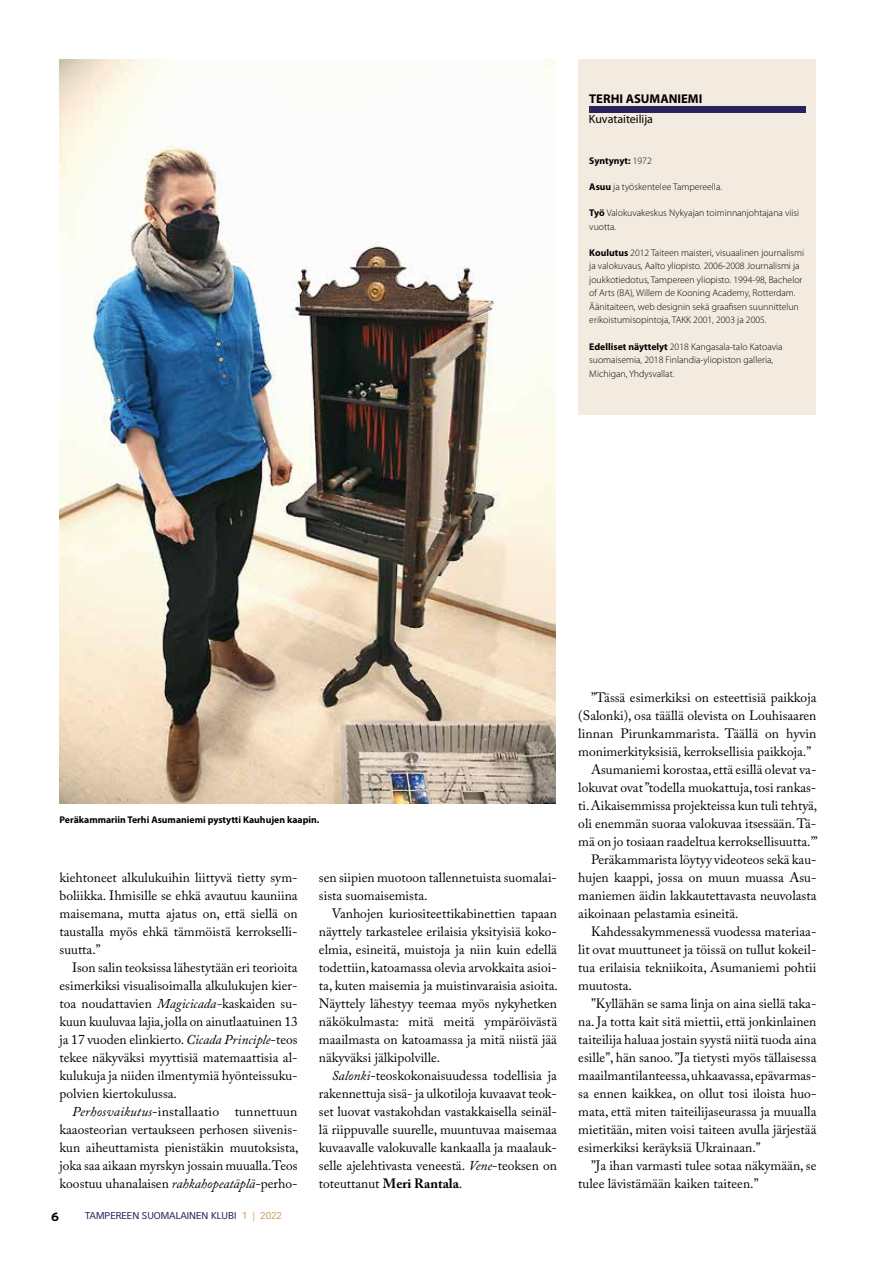
<style>
.page{position:relative;width:893px;height:1263px;background:#fff}
.page>*{position:absolute;margin:0;border:0;box-sizing:border-box;transform-origin:0 0}
.t1{font:13.5px/18px "Adobe Caslon Pro";color:#000;text-align:justify}
.t2{font:700 12.75px "Myriad Pro";color:#000}
.t3{font:12px "Myriad Pro";color:#000}
.t4{font:700 12px "Interstate";color:#000}
.t5{font:300 9.75px/13.5px "Myriad Pro";color:#000}
.t6{font:700 9.75px "Myriad Pro";color:#000}
.t7{font:9.75px "Vectora LT Std";color:#29235c}
.s1{font-weight:300}
.s2{font-weight:700}
.s3{font-style:italic}
.s4{color:#ca9e67}
</style>
<div class="page">
<div style="left:578px;top:60px;width:238px;height:355px;background:#f4ebe0"></div>
<div style="left:589px;top:107px;width:217px;height:6px;background:#29235c"></div>
<img style="left:60px;top:60px;width:496px;height:744px">
<p class="t2" style="left:589px;top:90px;width:115px">TERHI ASUMANIEMI</p>
<p class="t3" style="left:589px;top:112px;width:66px">Kuvataiteilija</p>
<p class="t6" style="left:589px;top:154px;width:64px">Syntynyt: <span class="s1">1972</span></p>
<p class="t5" style="left:589px;top:180px;width:134px"><span class="s2">Asuu</span> ja työskentelee Tampereella.</p>
<p class="t5" style="left:589px;top:206px;width:211px"><span class="s2">Työ</span> Valokuvakeskus Nykyajan toiminnanjohtajana viisi vuotta.</p>
<p class="t5" style="left:589px;top:246px;width:216px"><span class="s2">Koulutus</span> 2012 Taiteen maisteri, visuaalinen journalismi ja valokuvaus, Aalto yliopisto. 2006-2008 Journalismi ja joukkotiedotus, Tampereen yliopisto. 1994-98, Bachelor of Arts (BA), Willem de Kooning Academy, Rotterdam.<br>Äänitaiteen, web designin sekä graafisen suunnittelun erikoistumisopintoja, TAKK 2001, 2003 ja 2005.</p>
<p class="t5" style="left:589px;top:340px;width:195px"><span class="s2">Edelliset näyttelyt</span> 2018 Kangasala-talo Katoavia suomaisemia, 2018 Finlandia-yliopiston galleria,<br>Michigan, Yhdysvallat.</p>
<p class="t6" style="left:60px;top:814px;width:261px">Peräkammariin Terhi Asumaniemi pystytti Kauhujen kaapin.</p>
<p class="t1" style="left:60px;top:868px;width:240px">kiehtoneet alkulukuihin liittyvä tietty sym&shy;boliikka. Ihmisille se ehkä avautuu kauniina maisemana, mutta ajatus on, että siellä on taustalla myös ehkä tämmöistä kerrokselli&shy;suutta.”</p>
<p class="t1" style="left:60px;top:958px;width:240px;text-indent:13px">Ison salin teoksissa lähestytään eri teorioita esimerkiksi visualisoimalla alkulukujen kier&shy;toa noudattavien <span class="s3">Magicicada-</span>kaskaiden su&shy;kuun kuuluvaa lajia, jolla on ainutlaatuinen 13 ja 17 vuoden elinkierto. <span class="s3">Cicada Principle</span>-teos tekee näkyväksi myyttisiä matemaattisia al&shy;kulukuja ja niiden ilmentymiä hyönteissuku&shy;polvien kiertokulussa.</p>
<p class="t1" style="left:60px;top:1102px;width:241px;text-indent:13px"><span class="s3">Perhosvaikutus</span>-installaatio tunnettuun kaaosteorian vertaukseen perhosen siivenis&shy;kun aiheuttamista pienistäkin muutoksista, joka saa aikaan myrskyn jossain muualla. Teos koostuu uhanalaisen <span class="s3">rahkahopeatäplä</span>-perho-</p>
<p class="t4" style="left:51px;top:1210px;width:9px">6</p>
<p class="t7" style="left:85px;top:1210px;width:198px">TAMPEREEN SUOMALAINEN KLUBI <span class="s4">1 | 2022</span></p>
<p class="t1" style="left:319px;top:868px;width:240px">sen siipien muotoon tallennetuista suomalai&shy;sista suomaisemista.</p>
<p class="t1" style="left:319px;top:904px;width:241px;text-indent:13px">Vanhojen kuriositeettikabinettien tapaan näyttely tarkastelee erilaisia yksityisiä koko&shy;elmia, esineitä, muistoja ja niin kuin edellä todettiin, katoamassa olevia arvokkaita asioi&shy;ta, kuten maisemia ja muistinvaraisia asioita.<br>Näyttely lähestyy teemaa myös nykyhetken näkökulmasta: mitä meitä ympäröivästä maailmasta on katoamassa ja mitä niistä jää näkyväksi jälkipolville.</p>
<p class="t1" style="left:319px;top:1066px;width:240px;text-indent:13px"><span class="s3">Salonki</span>-teoskokonaisuudessa todellisia ja rakennettuja sisä- ja ulkotiloja kuvaavat teok&shy;set luovat vastakohdan vastakkaisella seinäl&shy;lä riippuvalle suurelle, muuntuvaa maisemaa kuvaavalle valokuvalle kankaalla ja maalauk&shy;selle ajelehtivasta veneestä. <span class="s3">Vene</span>-teoksen on toteuttanut <span class="s2">Meri Rantala</span>.</p>
<p class="t1" style="left:591px;top:688px;width:227px">”Tässä esimerkiksi on esteettisiä paikkoja</p>
<p class="t1" style="left:578px;top:706px;width:240px">(Salonki), osa täällä olevista on Louhisaaren</p>
<p class="t1" style="left:578px;top:724px;width:240px">linnan Pirunkammarista. Täällä on hyvin</p>
<p class="t1" style="left:578px;top:742px;width:234px">monimerkityksisiä, kerroksellisia paikkoja.”</p>
<p class="t1" style="left:591px;top:760px;width:227px">Asumaniemi korostaa, että esillä olevat va-</p>
<p class="t1" style="left:578px;top:778px;width:240px">lokuvat ovat ”todella muokattuja, tosi rankas-</p>
<p class="t1" style="left:578px;top:796px;width:241px">ti. Aikaisemmissa projekteissa kun tuli tehtyä,</p>
<p class="t1" style="left:578px;top:814px;width:240px">oli enemmän suoraa valokuvaa itsessään. Tä-</p>
<p class="t1" style="left:578px;top:832px;width:241px">mä on jo tosiaan raadeltua kerroksellisuutta.”’</p>
<p class="t1" style="left:591px;top:850px;width:227px">Peräkammarista löytyy videoteos sekä kau-</p>
<p class="t1" style="left:578px;top:868px;width:240px">hujen kaappi, jossa on muun muassa Asu-</p>
<p class="t1" style="left:578px;top:886px;width:240px">maniemen äidin lakkautettavasta neuvolasta</p>
<p class="t1" style="left:578px;top:904px;width:162px">aikoinaan pelastamia esineitä.</p>
<p class="t1" style="left:591px;top:922px;width:227px">Kahdessakymmenessä vuodessa materiaa-</p>
<p class="t1" style="left:578px;top:940px;width:240px">lit ovat muuttuneet ja töissä on tullut kokeil-</p>
<p class="t1" style="left:578px;top:958px;width:240px">tua erilaisia tekniikoita, Asumaniemi pohtii</p>
<p class="t1" style="left:578px;top:976px;width:55px">muutosta.</p>
<p class="t1" style="left:591px;top:994px;width:227px">”Kyllähän se sama linja on aina siellä taka-</p>
<p class="t1" style="left:578px;top:1012px;width:240px">na. Ja totta kait sitä miettii, että jonkinlainen</p>
<p class="t1" style="left:578px;top:1030px;width:240px">taiteilija haluaa jostain syystä niitä tuoda aina</p>
<p class="t1" style="left:578px;top:1048px;width:240px">esille”, hän sanoo. ”Ja tietysti myös tällaisessa</p>
<p class="t1" style="left:578px;top:1066px;width:240px">maailmantilanteessa, uhkaavassa, epävarmas-</p>
<p class="t1" style="left:578px;top:1084px;width:240px">sa ennen kaikkea, on ollut tosi iloista huo-</p>
<p class="t1" style="left:578px;top:1102px;width:240px">mata, että miten taiteilijaseurassa ja muualla</p>
<p class="t1" style="left:578px;top:1120px;width:240px">mietitään, miten voisi taiteen avulla järjestää</p>
<p class="t1" style="left:578px;top:1138px;width:184px">esimerkiksi keräyksiä Ukrainaan.”</p>
<p class="t1" style="left:591px;top:1156px;width:227px">”Ja ihan varmasti tulee sotaa näkymään, se</p>
<p class="t1" style="left:578px;top:1174px;width:182px">tulee lävistämään kaiken taiteen.”</p>
</div>
